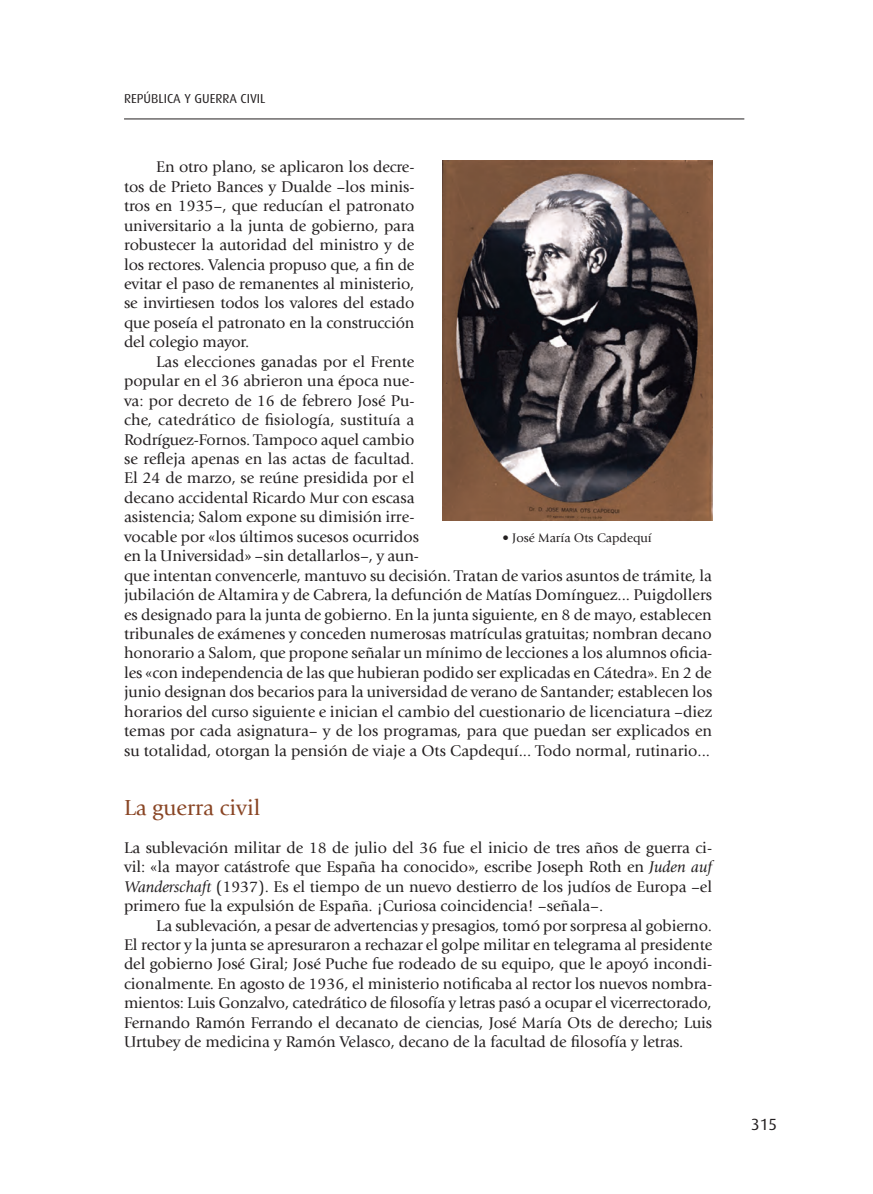
<style>
.page{position:relative;width:873px;height:1194px;background:#fff}
.page>*{position:absolute;margin:0;border:0;box-sizing:border-box;transform-origin:0 0}
.Subtitulo{font:22.65px "Giovanni Std";color:#894524}
.cuerpo{font:16.2px/19.5px "Giovanni Std";color:#231f20;text-align:justify}
.primer_parrafo{font:16.2px/19.5px "Giovanni Std";letter-spacing:-.005em;color:#231f20;text-align:justify}
.t1{font:16.2px "Dax";color:#231f20}
.t2{font:12.9px "Dax";color:#231f20}
.Pie_figura{font:12.9px "Giovanni Std";color:#231f20}
.s1{font-style:italic}
</style>
<div class="page">
<hr style="left:124px;top:119px;width:620px;height:1px;background:#231f20">
<img style="left:442px;top:161px;width:270px;height:359px">
<p class="t2" style="left:124px;top:91px;width:143px">REPÚBLICA Y GUERRA CIVIL</p>
<p class="cuerpo" style="left:124px;top:158px;width:292px;text-indent:32px">En otro plano, se aplicaron los decre&shy;tos de Prieto Bances y Dualde –los minis&shy;tros en 1935–, que reducían el patronato universitario a la junta de gobierno, para robustecer la autoridad del ministro y de los rectores. Valencia propuso que, a fin de evitar el paso de remanentes al ministerio, se invirtiesen todos los valores del estado que poseía el patronato en la construcción del colegio mayor.</p>
<p class="cuerpo" style="left:124px;top:352px;width:590px;text-align:left;text-indent:32px">Las elecciones ganadas por el Frente<br>popular en el 36 abrieron una época nue-<br>va: por decreto de 16 de febrero José Pu-<br>che, catedrático de fisiología, sustituía a<br>Rodríguez-Fornos. Tampoco aquel cambio<br>se refleja apenas en las actas de facultad.<br>El 24 de marzo, se reúne presidida por el<br>decano accidental Ricardo Mur con escasa<br>asistencia; Salom expone su dimisión irre-<br>vocable por «los últimos sucesos ocurridos<br>en la Universidad» –sin detallarlos–, y aun-<br>que intentan convencerle, mantuvo su decisión. Tratan de varios asuntos de trámite, la jubilación de Altamira y de Cabrera, la defunción de Matías Domínguez... Puigdollers es designado para la junta de gobierno. En la junta siguiente, en 8 de mayo, establecen tribunales de exámenes y conceden numerosas matrículas gratuitas; nombran decano honorario a Salom, que propone señalar un mínimo de lecciones a los alumnos oficia&shy;les «con independencia de las que hubieran podido ser explicadas en Cátedra». En 2 de junio designan dos becarios para la universidad de verano de Santander; establecen los horarios del curso siguiente e inician el cambio del cuestionario de licenciatura –diez temas por cada asignatura– y de los programas, para que puedan ser explicados en su totalidad, otorgan la pensión de viaje a Ots Capdequí... Todo normal, rutinario...</p>
<p class="Subtitulo" style="left:124px;top:795px;width:138px">La guerra civil</p>
<p class="primer_parrafo" style="left:124px;top:838px;width:589px">La sublevación militar de 18 de julio del 36 fue el inicio de tres años de guerra ci&shy;vil: «la mayor catástrofe que España ha conocido», escribe Joseph Roth en <span class="s1">Juden auf Wanderschaft</span> (1937). Es el tiempo de un nuevo destierro de los judíos de Europa –el primero fue la expulsión de España. ¡Curiosa coincidencia! –señala–.</p>
<p class="cuerpo" style="left:124px;top:916px;width:589px;text-indent:32px">La sublevación, a pesar de advertencias y presagios, tomó por sorpresa al gobierno.<br>El rector y la junta se apresuraron a rechazar el golpe militar en telegrama al presidente del gobierno José Giral; José Puche fue rodeado de su equipo, que le apoyó incondi&shy;cionalmente. En agosto de 1936, el ministerio notificaba al rector los nuevos nombra&shy;mientos: Luis Gonzalvo, catedrático de filosofía y letras pasó a ocupar el vicerrectorado, Fernando Ramón Ferrando el decanato de ciencias, José María Ots de derecho; Luis Urtubey de medicina y Ramón Velasco, decano de la facultad de filosofía y letras.</p>
<p class="Pie_figura" style="left:502px;top:530px;width:151px">• José María Ots Capdequí</p>
<p class="t1" style="left:751px;top:1115px;width:27px">315</p>
</div>
